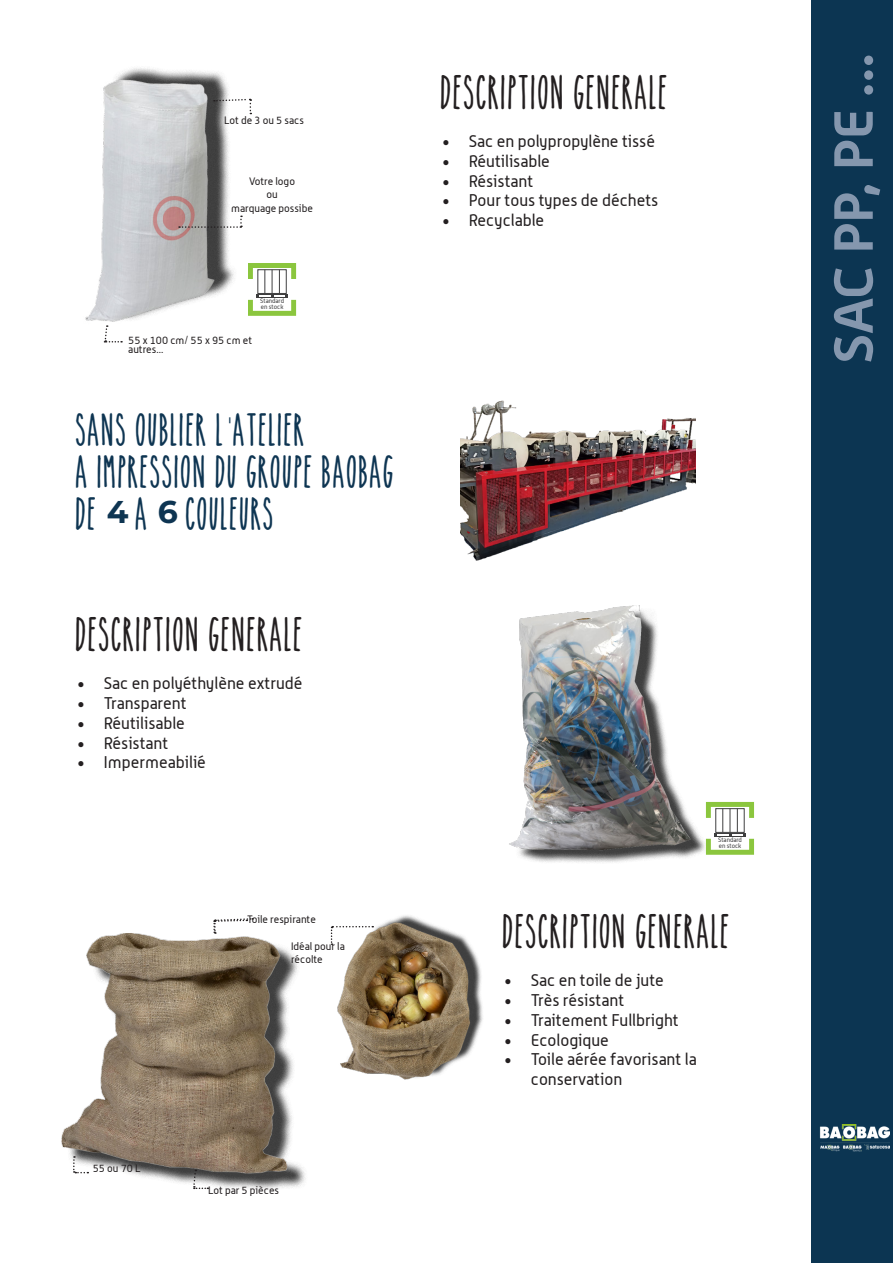
<style>
.page{position:relative;width:893px;height:1263px;background:#fff}
.page>*{position:absolute;margin:0;border:0;box-sizing:border-box;transform-origin:0 0}
.t1{font:700 54px "Alwyn";color:#8597ae;scale:1.06 1}
.t2{font:33px "The Skinnybold";color:#231f20}
.t3{font:31.5px "The Skinnybold";color:#0e3552}
.t4{font:16.5px/19.8px "Alwyn";color:#231f20}
.t5{font:10.5px/9px "Alwyn";color:#231f20}
.t6{font:6.3px/5.7px "Alwyn";color:#3e3e3f}
.s1{font-family:"Alwyn";font-weight:100}
.s2{font-family:"Montserrat";font-weight:700}
</style>
<div class="page">
<img style="left:344px;top:915px;width:139px;height:165px">
<div style="left:811px;top:0;width:82px;height:1263px;background:#0c3552"></div>
<img style="left:814px;top:1124px;width:76px;height:32px">
<img style="left:435px;top:492px;width:280px;height:426px">
<img style="left:85px;top:68px;width:167px;height:275px">
<svg style="left:214px;top:98px;width:37px;height:16px"></svg>
<svg style="left:104px;top:325px;width:18px;height:17px"></svg>
<svg style="left:179px;top:216px;width:63px;height:12px"></svg>
<img style="left:461px;top:400px;width:234px;height:218px">
<img style="left:61px;top:918px;width:283px;height:272px">
<svg style="left:192px;top:1170px;width:16px;height:19px"></svg>
<svg style="left:213px;top:918px;width:40px;height:16px"></svg>
<svg style="left:331px;top:926px;width:42px;height:19px"></svg>
<svg style="left:248px;top:263px;width:48px;height:53px"></svg>
<svg style="left:706px;top:802px;width:48px;height:53px"></svg>
<p class="t5" style="left:224px;top:116px;width:81px">Lot de 3 ou 5 sacs</p>
<p class="t5" style="left:249px;top:176px;width:47px">Votre logo</p>
<p class="t5" style="left:266px;top:190px;width:13px">ou</p>
<p class="t5" style="left:231px;top:203px;width:83px">marquage possibe</p>
<p class="t6" style="left:260px;top:298px;width:25px">Standard en stock</p>
<p class="t5" style="left:128px;top:335px;width:125px">55 x 100 cm/ 55 x 95 cm et autres...</p>
<p class="t3" style="left:77px;top:413px;width:232px">SANS OUBLIER L<span class="s1">'</span>ATELIER</p>
<p class="t3" style="left:77px;top:455px;width:321px">A IMPRESSION DU GROUPE BAOBAG</p>
<p class="t3" style="left:77px;top:497px;width:201px">DE <span class="s2">4</span> A <span class="s2">6</span> COULEURS</p>
<p class="t2" style="left:77px;top:617px;width:230px">DESCRIPTION GENERALE</p>
<p class="t4" style="left:77px;top:673px;width:227px">• Sac en polyéthylène extrudé</p>
<p class="t4" style="left:77px;top:693px;width:111px">• Transparent</p>
<p class="t4" style="left:77px;top:713px;width:109px">• Réutilisable</p>
<p class="t4" style="left:77px;top:732px;width:93px">• Résistant</p>
<p class="t4" style="left:77px;top:752px;width:130px">• Impermeabilié</p>
<p class="t5" style="left:247px;top:914px;width:70px">Toile respirante</p>
<p class="t5" style="left:291px;top:941px;width:55px">Idéal pour la</p>
<p class="t5" style="left:291px;top:955px;width:33px">récolte</p>
<p class="t5" style="left:93px;top:1164px;width:49px">55 ou 70 L</p>
<p class="t5" style="left:208px;top:1186px;width:72px">Lot par 5 pièces</p>
<p class="t2" style="left:442px;top:74px;width:230px">DESCRIPTION GENERALE</p>
<p class="t4" style="left:442px;top:131px;width:215px">• Sac en polypropylène tissé</p>
<p class="t4" style="left:442px;top:151px;width:109px">• Réutilisable</p>
<p class="t4" style="left:442px;top:170px;width:93px">• Résistant</p>
<p class="t4" style="left:442px;top:190px;width:218px">• Pour tous types de déchets</p>
<p class="t4" style="left:442px;top:210px;width:104px">• Recyclable</p>
<p class="t6" style="left:718px;top:837px;width:25px">Standard en stock</p>
<p class="t2" style="left:504px;top:914px;width:230px">DESCRIPTION GENERALE</p>
<p class="t4" style="left:504px;top:970px;width:162px">• Sac en toile de jute</p>
<p class="t4" style="left:504px;top:990px;width:122px">• Très résistant</p>
<p class="t4" style="left:504px;top:1010px;width:176px">• Traitement Fullbright</p>
<p class="t4" style="left:504px;top:1029px;width:107px">• Ecologique</p>
<p class="t4" style="left:531px;top:1049px;width:167px;text-indent:-27px">• Toile aérée favorisant la conservation</p>
<p class="t1" style="left:820px;top:364px;width:295px;rotate:-90deg">SAC PP, PE ...</p>
</div>
